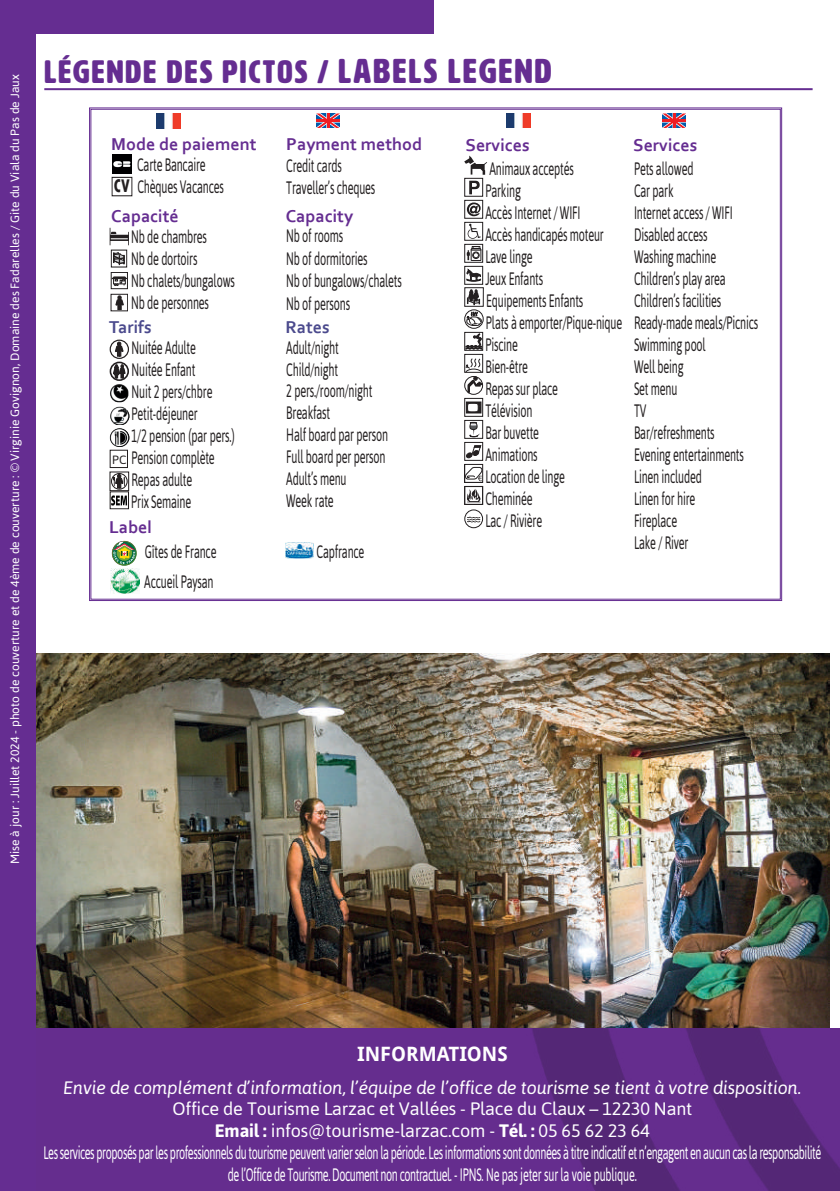
<style>
.page{position:relative;width:840px;height:1191px;background:#fff}
.page>*{position:absolute;margin:0;border:0;box-sizing:border-box;transform-origin:0 0}
.t1{font:32px "HWT Artz";letter-spacing:.07em;color:#652d91}
.t2{font:700 19.8px "Droid Sans";color:#fff}
.t3{font:18px/22px "Asap";letter-spacing:-.015em;color:#231f20;scale:.6 1}
.t4{font:18px/21.8px "Asap";letter-spacing:-.04em;color:#fff;text-align:center}
.t5{font:italic 18px "Asap";letter-spacing:-.01em;color:#fff}
.t6{font:700 18px "Corbel";color:#652d91}
.t7{font:700 18px "Corbel";color:#4b4a8d}
.t8{font:12px "Asap";color:#fff}
.s1{font-size:34px}
.s2{font-family:"Tw Cen";font-weight:800;font-stretch:condensed;font-size:19.2px}
.s3{font-size:12px}
.s4{font-weight:700}
</style>
<div class="page">
<img style="left:36px;top:654px;width:793px;height:374px">
<div style="left:4px;top:1028px;width:835px;height:163px;background:#652d8e"></div>
<img style="left:532px;top:1028px;width:307px;height:163px">
<div style="left:0;top:0;width:35px;height:1191px;background:#652d91"></div>
<div style="left:0;top:0;width:433px;height:34px;background:#652d91"></div>
<hr style="left:44px;top:88px;width:768px;height:2px;background:#652d91">
<svg style="left:89px;top:108px;width:692px;height:493px"></svg>
<svg style="left:112px;top:541px;width:24px;height:24px"></svg>
<img style="left:285px;top:542px;width:29px;height:16px">
<img style="left:111px;top:568px;width:28px;height:26px">
<svg style="left:661px;top:113px;width:24px;height:15px"></svg>
<img style="left:506px;top:113px;width:23px;height:15px">
<svg style="left:316px;top:113px;width:23px;height:15px"></svg>
<img style="left:157px;top:113px;width:24px;height:15px">
<img style="left:112px;top:154px;width:19px;height:19px">
<div style="left:112px;top:177px;width:20px;height:19px;background:#fff"></div>
<div style="left:112px;top:177px;width:20px;height:19px;border:1px solid #231f20"></div>
<svg style="left:110px;top:228px;width:19px;height:17px"></svg>
<svg style="left:113px;top:252px;width:12px;height:1px"></svg>
<div style="left:111px;top:250px;width:16px;height:17px;border:1px solid #231f20"></div>
<svg style="left:113px;top:253px;width:12px;height:12px"></svg>
<svg style="left:113px;top:274px;width:13px;height:13px"></svg>
<div style="left:111px;top:272px;width:17px;height:17px;border:1px solid #231f20"></div>
<svg style="left:112px;top:277px;width:15px;height:9px"></svg>
<div style="left:111px;top:294px;width:16px;height:17px;background:#fff"></div>
<div style="left:111px;top:294px;width:17px;height:17px;border:1px solid #231f20"></div>
<svg style="left:116px;top:296px;width:7px;height:14px"></svg>
<svg style="left:110px;top:340px;width:18px;height:18px"></svg>
<div style="left:110px;top:339px;width:19px;height:20px;border:1px solid #231f20;border-radius:50%"></div>
<svg style="left:115px;top:342px;width:8px;height:14px"></svg>
<svg style="left:110px;top:362px;width:18px;height:18px"></svg>
<svg style="left:113px;top:364px;width:12px;height:14px"></svg>
<div style="left:110px;top:361px;width:19px;height:20px;border:2px solid #231f20;border-radius:50%"></div>
<img style="left:110px;top:383px;width:19px;height:19px">
<img style="left:110px;top:405px;width:19px;height:20px">
<img style="left:110px;top:427px;width:19px;height:20px">
<div style="left:110px;top:450px;width:18px;height:18px;border:1px solid #231f20"></div>
<svg style="left:112px;top:473px;width:15px;height:16px"></svg>
<div style="left:110px;top:471px;width:19px;height:20px;border:1px solid #231f20"></div>
<svg style="left:111px;top:473px;width:16px;height:16px"></svg>
<div style="left:111px;top:473px;width:17px;height:16px;border:1px solid #231f20;border-radius:50%"></div>
<svg style="left:113px;top:474px;width:12px;height:14px"></svg>
<div style="left:110px;top:491px;width:19px;height:18px;border:1px solid #231f20"></div>
<svg style="left:111px;top:495px;width:16px;height:10px"></svg>
<svg style="left:464px;top:156px;width:23px;height:19px"></svg>
<svg style="left:464px;top:178px;width:19px;height:19px"></svg>
<svg style="left:469px;top:181px;width:10px;height:13px"></svg>
<svg style="left:464px;top:200px;width:19px;height:19px"></svg>
<svg style="left:466px;top:202px;width:14px;height:14px"></svg>
<svg style="left:464px;top:222px;width:19px;height:19px"></svg>
<svg style="left:464px;top:244px;width:19px;height:19px"></svg>
<svg style="left:466px;top:224px;width:15px;height:37px"></svg>
<svg style="left:464px;top:266px;width:19px;height:19px"></svg>
<svg style="left:466px;top:269px;width:14px;height:13px"></svg>
<svg style="left:466px;top:289px;width:15px;height:16px"></svg>
<div style="left:464px;top:287px;width:19px;height:20px;border:1px solid #231f20"></div>
<svg style="left:467px;top:290px;width:13px;height:15px"></svg>
<svg style="left:464px;top:310px;width:19px;height:18px"></svg>
<div style="left:464px;top:309px;width:19px;height:20px;border:1px solid #231f20;border-radius:50%"></div>
<svg style="left:466px;top:312px;width:15px;height:14px"></svg>
<svg style="left:464px;top:332px;width:19px;height:19px"></svg>
<svg style="left:465px;top:334px;width:16px;height:15px"></svg>
<div style="left:464px;top:354px;width:19px;height:19px;background:#fff;border:1px solid #231f20"></div>
<div style="left:464px;top:376px;width:19px;height:19px;border:1px solid #231f20;border-radius:50%"></div>
<svg style="left:465px;top:358px;width:17px;height:35px"></svg>
<svg style="left:464px;top:398px;width:19px;height:19px"></svg>
<svg style="left:466px;top:402px;width:15px;height:11px"></svg>
<div style="left:467px;top:403px;width:11px;height:9px;background:#fff;border-radius:50%"></div>
<div style="left:467px;top:403px;width:11px;height:9px;border:1px solid #231f20;border-radius:50%"></div>
<div style="left:464px;top:420px;width:19px;height:19px;background:#fff;border:1px solid #231f20"></div>
<svg style="left:469px;top:422px;width:9px;height:15px"></svg>
<div style="left:464px;top:442px;width:19px;height:19px;background:#fff;border:1px solid #231f20"></div>
<svg style="left:466px;top:445px;width:15px;height:13px"></svg>
<svg style="left:466px;top:466px;width:15px;height:15px"></svg>
<div style="left:464px;top:464px;width:19px;height:19px;border:1px solid #231f20"></div>
<svg style="left:466px;top:488px;width:14px;height:14px"></svg>
<div style="left:464px;top:486px;width:19px;height:19px;border:1px solid #231f20"></div>
<svg style="left:464px;top:510px;width:18px;height:18px"></svg>
<div style="left:464px;top:509px;width:19px;height:19px;border:1px solid #231f20;border-radius:50%"></div>
<svg style="left:466px;top:516px;width:14px;height:6px"></svg>
<p class="t8" style="left:8px;top:864px;width:791px;rotate:-90deg">Mise à jour : Juillet 2024 - photo de couverture et de 4ème de couverture : © Virginie Govignon, Domaine des Fadarelles / Gite du Viala du Pas de Jaux</p>
<h1 class="t1" style="left:45px;top:54px;width:508px">LÉGENDE DES PICTOS / <span class="s1">LABELS LEGEND</span></h1>
<p class="t6" style="left:111px;top:133px;width:147px">Mode de paiement</p>
<p class="t6" style="left:286px;top:133px;width:137px">Payment method</p>
<p class="t3" style="left:114px;top:154px;width:185px;text-align:center">Carte Bancaire<br><span class="s2">CV</span> Chèques Vacances</p>
<p class="t6" style="left:111px;top:205px;width:69px">Capacité</p>
<p class="t6" style="left:285px;top:205px;width:69px">Capacity</p>
<p class="t3" style="left:286px;top:154px;width:150px">Credit cards<br>Traveller’s cheques</p>
<p class="t3" style="left:286px;top:224px;width:194px;line-height:22.8px">Nb of rooms<br>Nb of dormitories<br>Nb of bungalows/chalets<br>Nb of persons</p>
<p class="t3" style="left:286px;top:336px;width:171px">Adult/night<br>Child/night<br>2 pers./room/night<br>Breakfast<br>Half board par person<br>Full board per person<br>Adult’s menu<br>Week rate</p>
<p class="t3" style="left:131px;top:225px;width:174px">Nb de chambres<br>Nb de dortoirs<br>Nb chalets/bungalows<br>Nb de personnes</p>
<p class="t3" style="left:131px;top:336px;width:109px">Nuitée Adulte</p>
<p class="t3" style="left:131px;top:358px;width:108px">Nuitée Enfant</p>
<p class="t3" style="left:131px;top:380px;width:136px">Nuit 2 pers/chbre</p>
<p class="t3" style="left:131px;top:402px;width:112px">Petit-déjeuner</p>
<p class="t3" style="left:131px;top:424px;width:173px">1/2 pension (par pers.)</p>
<p class="t3" style="left:112px;top:446px;width:172px"><span class="s3">PC</span> Pension complète</p>
<p class="t3" style="left:131px;top:468px;width:103px">Repas adulte</p>
<p class="t3" style="left:131px;top:490px;width:101px">Prix Semaine</p>
<p class="t7" style="left:109px;top:316px;width:44px">Tarifs</p>
<p class="t7" style="left:285px;top:316px;width:46px">Rates</p>
<p class="t6" style="left:109px;top:516px;width:44px">Label</p>
<p class="t3" style="left:145px;top:540px;width:121px">Gîtes de France</p>
<p class="t3" style="left:316px;top:540px;width:81px">Capfrance</p>
<p class="t3" style="left:144px;top:570px;width:117px">Accueil Paysan</p>
<p class="t6" style="left:465px;top:134px;width:66px">Services</p>
<p class="t6" style="left:633px;top:134px;width:66px">Services</p>
<p class="t3" style="left:485px;top:157px;width:229px">Animaux acceptés<br>Parking<br>Accès Internet / WIFI<br>Accès handicapés moteur<br>Lave linge<br>Jeux Enfants<br>Equipements Enfants<br>Plats à emporter/Pique-nique<br>Piscine<br>Bien-être<br>Repas sur place<br>Télévision<br>Bar buvette<br>Animations<br>Location de linge<br>Cheminée<br>Lac / Rivière</p>
<p class="t3" style="left:633px;top:158px;width:209px">Pets allowed<br>Car park<br>Internet access / WIFI<br>Disabled access<br>Washing machine<br>Children’s play area<br>Children’s facilities<br>Ready-made meals/Picnics<br>Swimming pool<br>Well being<br>Set menu<br>TV<br>Bar/refreshments<br>Evening entertainments<br>Linen included<br>Linen for hire<br>Fireplace<br>Lake / River</p>
<p class="t2" style="left:357px;top:1039px;width:152px">INFORMATIONS</p>
<p class="t5" style="left:64px;top:1076px;width:738px">Envie de complément d’information, l’équipe de l’office de tourisme se tient à votre disposition.</p>
<p class="t4" style="left:43px;top:1097px;width:778px">Office de Tourisme Larzac et Vallées - Place du Claux – 12230 Nant<br><span class="s4">Email :</span> infos@tourisme-larzac.com - <span class="s4">Tél. :</span> 05 65 62 23 64<br>Les services proposés par les professionnels du tourisme peuvent varier selon la période. Les informations sont données à titre indicatif et n’engagent en aucun cas la responsabilité de l’Office de Tourisme. Document non contractuel. - IPNS. Ne pas jeter sur la voie publique.</p>
</div>
